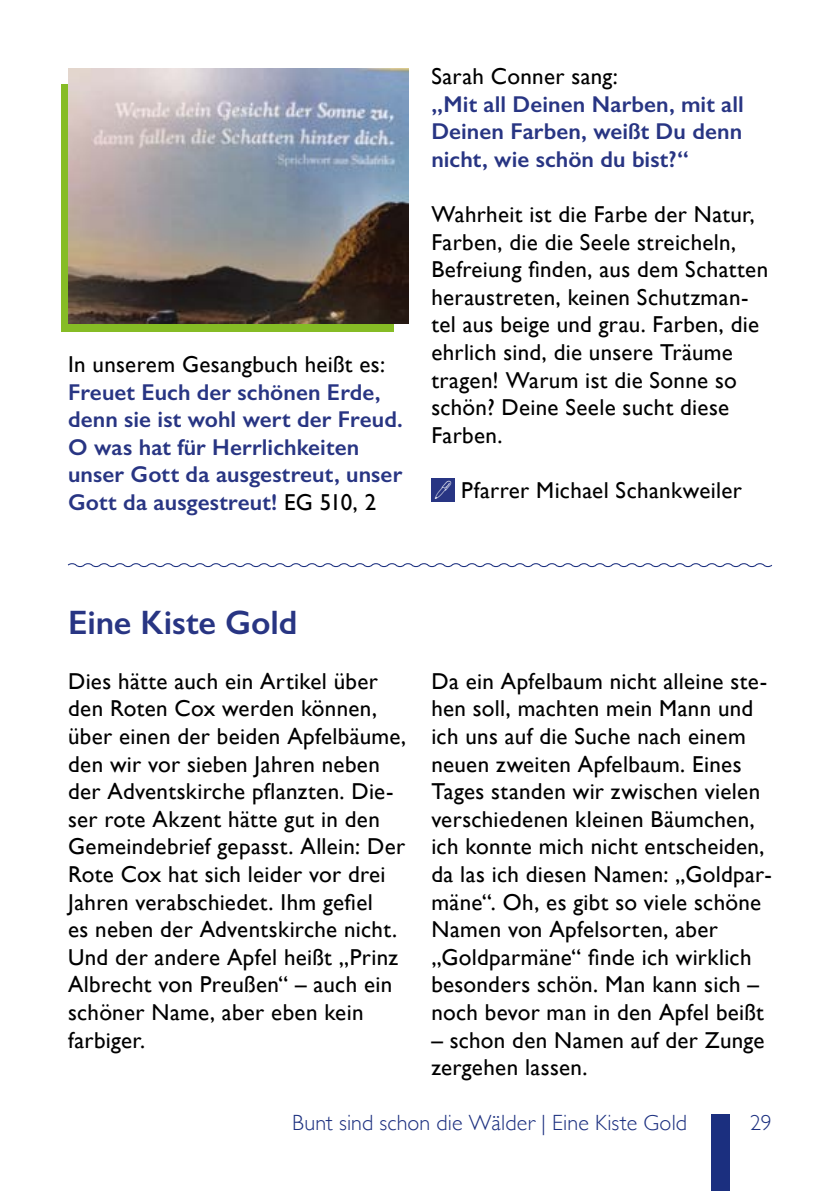
<style>
.page{position:relative;width:840px;height:1191px;background:#fff}
.page>*{position:absolute;margin:0;border:0;box-sizing:border-box;transform-origin:0 0}
.t1{font:600 34px "Gill Sans";letter-spacing:-.005em;color:#283583}
.t2{font:23px/27.6px "Gill Sans";letter-spacing:.015em;color:#000}
.t3{font:600 23px/27.6px "Gill Sans";letter-spacing:.005em;color:#283583}
.t4{font:300 22px "Gill Sans";letter-spacing:.005em;color:#1b2f7f}
.s1{font-weight:400;color:#000}
</style>
<div class="page">
<div style="left:61px;top:84px;width:332px;height:247px;background:#86bc25"></div>
<svg style="left:67px;top:563px;width:706px;height:5px"></svg>
<div style="left:710px;top:1114px;width:19px;height:77px;background:#1b2f7f"></div>
<img style="left:68px;top:68px;width:340px;height:255px">
<div style="left:431px;top:478px;width:23px;height:23px;background:#283583"></div>
<p class="t2" style="left:68px;top:350px;width:318px">In unserem Gesangbuch heißt es:</p>
<p class="t3" style="left:68px;top:378px;width:336px">Freuet Euch der schönen Erde, denn sie ist wohl wert der Freud.<br>O was hat für Herrlichkeiten unser Gott da ausgestreut, unser<br>Gott da ausgestreut! <span class="s1">EG 510, 2</span></p>
<p class="t2" style="left:431px;top:62px;width:188px">Sarah Conner sang:</p>
<p class="t3" style="left:431px;top:90px;width:314px;text-align:justify">„Mit all Deinen Narben, mit all Deinen Farben, weißt Du denn nicht, wie schön du bist?“</p>
<p class="t2" style="left:431px;top:200px;width:338px">Wahrheit ist die Farbe der Natur,<br>Farben, die die Seele streicheln,<br>Befreiung finden, aus dem Schatten heraustreten, keinen Schutzman&shy;tel aus beige und grau. Farben, die ehrlich sind, die unsere Träume tragen! Warum ist die Sonne so schön? Deine Seele sucht diese<br>Farben.</p>
<p class="t2" style="left:461px;top:476px;width:282px">Pfarrer Michael Schankweiler</p>
<h1 class="t1" style="left:68px;top:602px;width:230px">Eine Kiste Gold</h1>
<p class="t2" style="left:68px;top:667px;width:339px">Dies hätte auch ein Artikel über den Roten Cox werden können, über einen der beiden Apfelbäume, den wir vor sieben Jahren neben der Adventskirche pflanzten. Die&shy;ser rote Akzent hätte gut in den<br>Gemeindebrief gepasst. Allein: Der<br>Rote Cox hat sich leider vor drei<br>Jahren verabschiedet. Ihm gefiel<br>es neben der Adventskirche nicht.<br>Und der andere Apfel heißt „Prinz<br>Albrecht von Preußen“ – auch ein schöner Name, aber eben kein farbiger.</p>
<p class="t2" style="left:431px;top:667px;width:342px">Da ein Apfelbaum nicht alleine ste&shy;hen soll, machten mein Mann und ich uns auf die Suche nach einem neuen zweiten Apfelbaum. Eines<br>Tages standen wir zwischen vielen verschiedenen kleinen Bäumchen, ich konnte mich nicht entscheiden, da las ich diesen Namen: „Goldpar&shy;mäne“. Oh, es gibt so viele schöne<br>Namen von Apfelsorten, aber „Goldparmäne“ finde ich wirklich besonders schön. Man kann sich – noch bevor man in den Apfel beißt</p>
<p class="t2" style="left:431px;top:1025px;width:334px">– schon den Namen auf der Zunge zergehen lassen.</p>
<p class="t4" style="left:292px;top:1105px;width:396px">Bunt sind schon die Wälder | Eine Kiste Gold</p>
<p class="t4" style="left:749px;top:1105px;width:23px">29</p>
</div>
